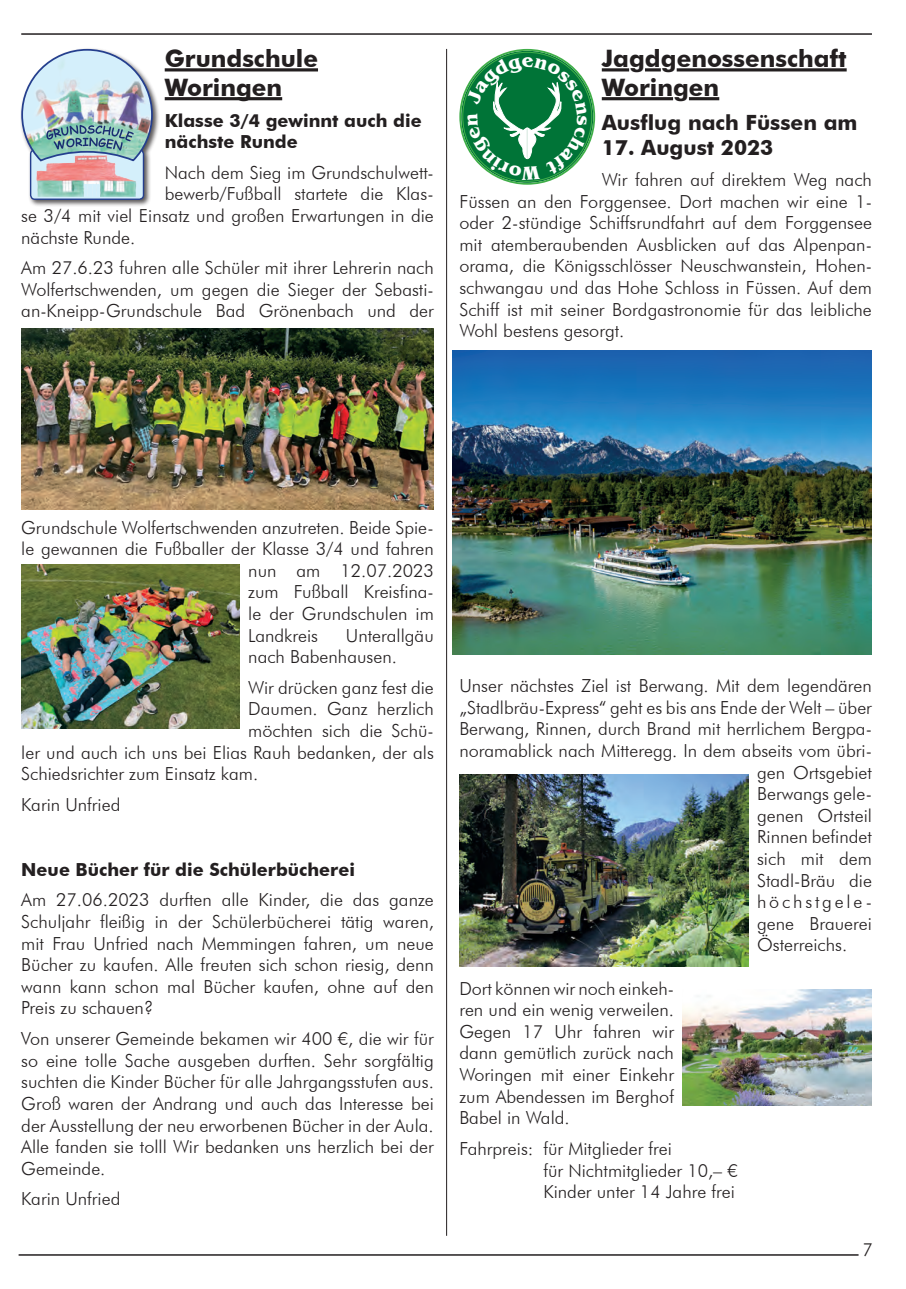
<style>
.page{position:relative;width:906px;height:1289px;background:#fff}
.page>*{position:absolute;margin:0;border:0;box-sizing:border-box;transform-origin:0 0}
.t1{font:700 24px "Futura BT";color:#231f20}
.t2{font:700 21px "Futura BT";color:#231f20}
.t3{font:300 18px/21.6px "Futura BT";color:#231f20;text-align:justify}
.t4{font:700 18px/21.6px "Futura BT";color:#231f20}
.t5{font:300 18px "Futura BT";letter-spacing:.155em;color:#231f20}
</style>
<div class="page">
<hr style="left:21px;top:33px;width:851px;height:2px;background:#231f20">
<hr style="left:19px;top:1254px;width:839px;height:1px;background:#231f20">
<hr style="left:446px;top:49px;width:1px;height:1186px;background:#231f20">
<div style="left:20px;top:47px;width:141px;height:161px;background:#231f20;opacity:.75"></div>
<svg style="left:31px;top:150px;width:112px;height:49px;background:#ccc1c0"></svg>
<div style="left:30px;top:149px;width:114px;height:51px;border:1px solid #253f8e;border-radius:4px"></div>
<img style="left:20px;top:48px;width:134px;height:115px">
<hr style="left:165px;top:68px;width:153px;height:3px;background:#231f20">
<hr style="left:165px;top:97px;width:117px;height:3px;background:#231f20">
<img style="left:21px;top:565px;width:219px;height:163px">
<img style="left:21px;top:328px;width:413px;height:181px">
<hr style="left:602px;top:68px;width:27px;height:3px;background:#231f20">
<hr style="left:645px;top:68px;width:16px;height:3px;background:#231f20">
<hr style="left:676px;top:68px;width:170px;height:3px;background:#231f20">
<hr style="left:602px;top:97px;width:71px;height:3px;background:#231f20">
<hr style="left:689px;top:97px;width:30px;height:3px;background:#231f20">
<svg style="left:461px;top:51px;width:132px;height:132px"></svg>
<img style="left:682px;top:989px;width:190px;height:116px">
<img style="left:453px;top:350px;width:419px;height:304px">
<img style="left:459px;top:774px;width:289px;height:192px">
<svg style="left:466px;top:57px;width:121px;height:123px"></svg>
<p class="t1" style="left:165px;top:44px;width:155px">Grundschule</p>
<p class="t1" style="left:165px;top:73px;width:119px">Woringen</p>
<p class="t4" style="left:165px;top:109px;width:258px">Klasse 3/4 gewinnt auch die nächste Runde</p>
<p class="t3" style="left:165px;top:161px;width:271px">Nach dem Sieg im Grundschulwett-</p>
<p class="t3" style="left:165px;top:183px;width:271px">bewerb/Fußball startete die Klas-</p>
<p class="t3" style="left:21px;top:205px;width:414px">se 3/4 mit viel Einsatz und großen Erwartungen in die</p>
<p class="t3" style="left:21px;top:226px;width:116px">nächste Runde.</p>
<p class="t3" style="left:21px;top:257px;width:414px">Am 27.6.23 fuhren alle Schüler mit ihrer Lehrerin nach Wolfertschwenden, um gegen die Sieger der Sebasti&shy;an-Kneipp-Grundschule Bad Grönenbach und der</p>
<p class="t1" style="left:602px;top:44px;width:246px">Jagdgenossenschaft</p>
<p class="t1" style="left:602px;top:73px;width:119px">Woringen</p>
<p class="t2" style="left:602px;top:110px;width:257px">Ausflug nach Füssen am</p>
<p class="t2" style="left:602px;top:135px;width:173px">17. August 2023</p>
<p class="t3" style="left:459px;top:169px;width:414px;text-indent:142px">Wir fahren auf direktem Weg nach Füssen an den Forggensee. Dort machen wir eine 1- oder 2-stündige Schiffsrundfahrt auf dem Forggensee mit atemberaubenden Ausblicken auf das Alpenpan&shy;orama, die Königsschlösser Neuschwanstein, Hohen&shy;schwangau und das Hohe Schloss in Füssen. Auf dem Schiff ist mit seiner Bordgastronomie für das leibliche Wohl bestens gesorgt.</p>
<p class="t3" style="left:21px;top:516px;width:414px">Grundschule Wolfertschwenden anzutreten. Beide Spie-</p>
<p class="t3" style="left:21px;top:538px;width:414px">le gewannen die Fußballer der Klasse 3/4 und fahren</p>
<p class="t3" style="left:248px;top:559px;width:187px">nun am 12.07.2023</p>
<p class="t3" style="left:248px;top:581px;width:187px">zum Fußball Kreisfina-</p>
<p class="t3" style="left:248px;top:602px;width:187px">le der Grundschulen im</p>
<p class="t3" style="left:248px;top:624px;width:71px">Landkreis</p>
<p class="t3" style="left:248px;top:624px;width:187px;text-indent:98px">Unterallgäu nach Babenhausen.</p>
<p class="t3" style="left:248px;top:676px;width:187px">Wir drücken ganz fest die</p>
<p class="t3" style="left:248px;top:698px;width:187px">Daumen. Ganz herzlich</p>
<p class="t3" style="left:248px;top:719px;width:187px">möchten sich die Schü-</p>
<p class="t3" style="left:21px;top:741px;width:414px">ler und auch ich uns bei Elias Rauh bedanken, der als</p>
<p class="t3" style="left:21px;top:763px;width:238px">Schiedsrichter zum Einsatz kam.</p>
<p class="t3" style="left:21px;top:793px;width:101px">Karin Unfried</p>
<p class="t4" style="left:21px;top:858px;width:335px">Neue Bücher für die Schülerbücherei</p>
<p class="t3" style="left:21px;top:889px;width:414px">Am 27.06.2023 durften alle Kinder, die das ganze Schuljahr fleißig in der Schülerbücherei tätig waren, mit Frau Unfried nach Memmingen fahren, um neue Bücher zu kaufen. Alle freuten sich schon riesig, denn wann kann schon mal Bücher kaufen, ohne auf den Preis zu schauen?</p>
<p class="t3" style="left:21px;top:1027px;width:414px">Von unserer Gemeinde bekamen wir 400 €, die wir für so eine tolle Sache ausgeben durften. Sehr sorgfältig suchten die Kinder Bücher für alle Jahrgangsstufen aus.<br>Groß waren der Andrang und auch das Interesse bei der Ausstellung der neu erworbenen Bücher in der Aula.<br>Alle fanden sie tolll Wir bedanken uns herzlich bei der Gemeinde.</p>
<p class="t3" style="left:21px;top:1187px;width:101px">Karin Unfried</p>
<p class="t3" style="left:459px;top:674px;width:414px">Unser nächstes Ziel ist Berwang. Mit dem legendären</p>
<p class="t3" style="left:459px;top:696px;width:414px">„Stadlbräu-Express“ geht es bis ans Ende der Welt – über</p>
<p class="t3" style="left:459px;top:718px;width:414px">Berwang, Rinnen, durch Brand mit herrlichem Bergpa-</p>
<p class="t3" style="left:459px;top:739px;width:414px">noramablick nach Mitteregg. In dem abseits vom übri-</p>
<p class="t3" style="left:757px;top:761px;width:116px">gen Ortsgebiet</p>
<p class="t3" style="left:757px;top:782px;width:116px">Berwangs gele-</p>
<p class="t3" style="left:757px;top:804px;width:116px">genen Ortsteil</p>
<p class="t3" style="left:757px;top:826px;width:116px">Rinnen befindet</p>
<p class="t3" style="left:757px;top:847px;width:116px">sich mit dem</p>
<p class="t3" style="left:757px;top:869px;width:116px">Stadl-Bräu die</p>
<p class="t5" style="left:757px;top:890px;width:116px">höchstgele-</p>
<p class="t3" style="left:757px;top:912px;width:116px">gene Brauerei</p>
<p class="t3" style="left:757px;top:934px;width:92px">Österreichs.</p>
<p class="t3" style="left:459px;top:977px;width:216px">Dort können wir noch einkeh&shy;ren und ein wenig verweilen.<br>Gegen 17 Uhr fahren wir dann gemütlich zurück nach Woringen mit einer Einkehr zum Abendessen im Berghof Babel in Wald.</p>
<p class="t3" style="left:459px;top:1137px;width:214px">Fahrpreis: für Mitglieder frei</p>
<p class="t3" style="left:543px;top:1159px;width:196px">für Nichtmitglieder 10,– €</p>
<p class="t3" style="left:543px;top:1180px;width:193px">Kinder unter 14 Jahre frei</p>
<p class="t3" style="left:862px;top:1238px;width:12px">7</p>
</div>
